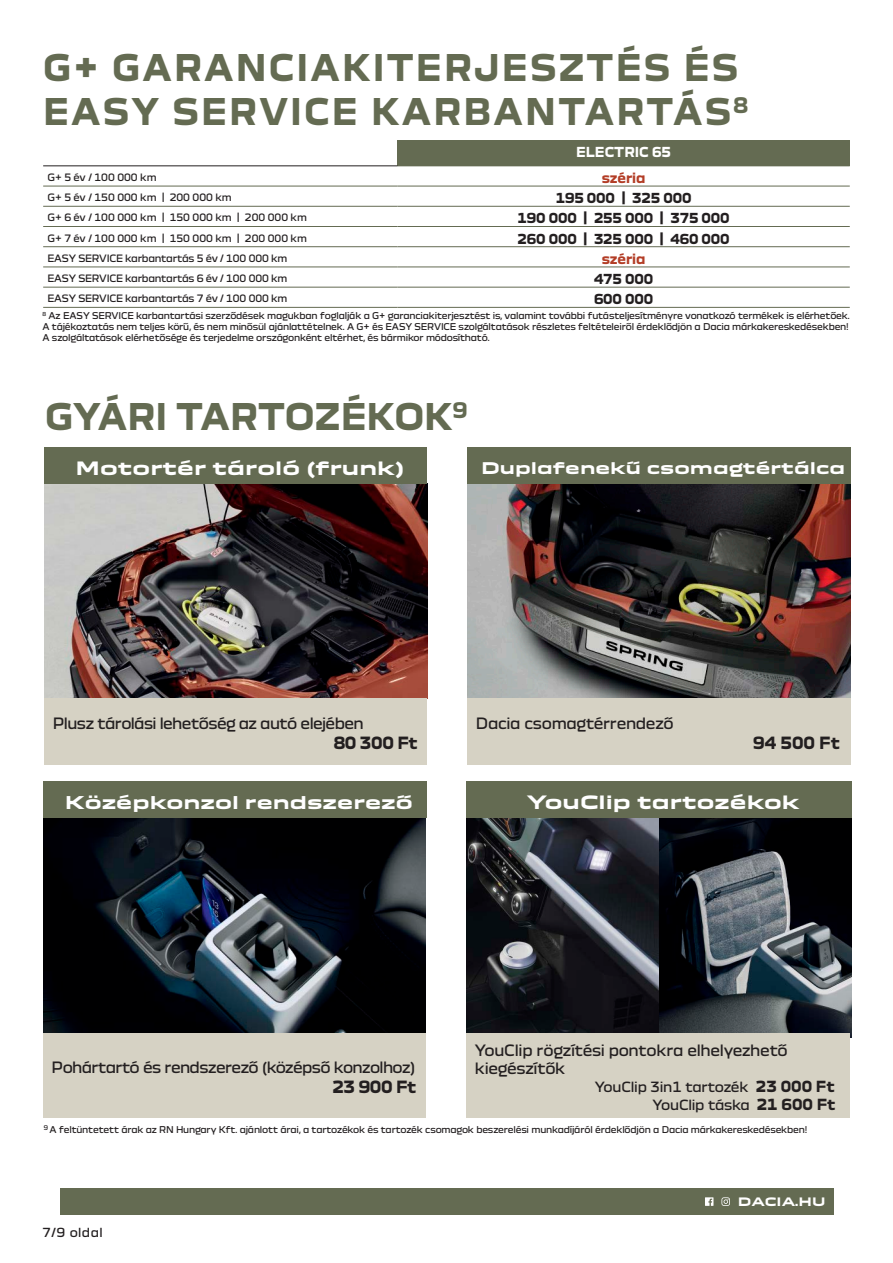
<style>
.page{position:relative;width:893px;height:1263px;background:#fff}
.page>*{position:absolute;margin:0;border:0;box-sizing:border-box;transform-origin:0 0}
.povinne_ruceni{font:700 36px/43.2px "Dacia Block";letter-spacing:.06em;color:#646b52}
.povinne_ruceni-2{font:700 36px "Dacia Block";color:#646b52}
.Titre-fd-bleu{font:700 18px "Dacia Block Extended";color:#fff}
.Titre-fd-bleu-2{font:700 17.25px "Dacia Block Extended";color:#fff}
.t1{font:700 16.5px "Dacia Block";letter-spacing:-.02em;color:#231f20}
.Titre-fd-bleu-3{font:700 15.75px "Dacia Block Extended";color:#fff}
.t2{font:15px/18px "Dacia Block";letter-spacing:-.025em;color:#231f20}
.t3{font:700 13.5px "Dacia Block";letter-spacing:-.01em;color:#231f20}
.t4{font:13.5px "Dacia Block";letter-spacing:-.02em;color:#231f20}
.t5{font:700 13.5px "Dacia Block";letter-spacing:-.01em;color:#b33d26}
.t6{font:700 13.5px "Dacia Block";color:#fff}
.t7{font:12px "Dacia Block";letter-spacing:.035em;color:#231f20}
.t8{font:700 11.4px "Dacia Block Extended";letter-spacing:-.005em;color:#fff}
.t9{font:9.75px "Dacia Block";letter-spacing:-.01em;color:#231f20}
.t10{font:9px/10.8px "Dacia Block";letter-spacing:-.02em;color:#231f20;text-align:justify}
.s1{font-weight:700;font-size:15px}
</style>
<div class="page">
<div style="left:60px;top:1188px;width:773px;height:27px;background:#646b52"></div>
<svg style="left:705px;top:1197px;width:8px;height:9px"></svg>
<svg style="left:721px;top:1197px;width:9px;height:9px"></svg>
<img style="left:468px;top:483px;width:382px;height:215px">
<img style="left:467px;top:818px;width:192px;height:215px">
<img style="left:659px;top:818px;width:193px;height:219px">
<img style="left:44px;top:483px;width:383px;height:215px">
<img style="left:43px;top:818px;width:383px;height:215px">
<div style="left:44px;top:447px;width:383px;height:36px;background:#646b52"></div>
<div style="left:43px;top:782px;width:383px;height:36px;background:#646b52"></div>
<div style="left:467px;top:447px;width:383px;height:36px;background:#646b52"></div>
<div style="left:467px;top:782px;width:385px;height:36px;background:#646b52"></div>
<div style="left:44px;top:698px;width:383px;height:67px;background:#d6d2c4"></div>
<div style="left:43px;top:1033px;width:383px;height:84px;background:#d6d2c4"></div>
<div style="left:467px;top:698px;width:384px;height:67px;background:#d6d2c4"></div>
<div style="left:466px;top:1033px;width:384px;height:84px;background:#d6d2c4"></div>
<div style="left:397px;top:140px;width:453px;height:26px;background:#646b52"></div>
<hr style="left:43px;top:186px;width:354px;height:1px;background:#646b52">
<hr style="left:397px;top:186px;width:453px;height:1px;background:#646b52">
<hr style="left:43px;top:206px;width:354px;height:1px;background:#646b52">
<hr style="left:397px;top:206px;width:453px;height:1px;background:#646b52">
<hr style="left:43px;top:226px;width:354px;height:1px;background:#646b52">
<hr style="left:397px;top:226px;width:453px;height:1px;background:#646b52">
<hr style="left:43px;top:246px;width:354px;height:1px;background:#646b52">
<hr style="left:397px;top:246px;width:453px;height:1px;background:#646b52">
<hr style="left:43px;top:267px;width:354px;height:1px;background:#646b52">
<hr style="left:397px;top:267px;width:453px;height:1px;background:#646b52">
<hr style="left:43px;top:287px;width:354px;height:1px;background:#646b52">
<hr style="left:397px;top:287px;width:453px;height:1px;background:#646b52">
<hr style="left:43px;top:307px;width:354px;height:1px;background:#646b52">
<hr style="left:397px;top:307px;width:453px;height:1px;background:#646b52">
<hr style="left:43px;top:165px;width:354px;height:1px;background:#231f20">
<p class="povinne_ruceni" style="left:43px;top:47px;width:707px">G+ GARANCIAKITERJESZTÉS ÉS<br>EASY SERVICE KARBANTARTÁS<sup>8</sup></p>
<p class="t6" style="left:576px;top:145px;width:96px">ELECTRIC 65</p>
<p class="t9" style="left:47px;top:169px;width:111px">G+ 5 év / 100 000 km</p>
<p class="t5" style="left:602px;top:170px;width:45px">széria</p>
<p class="t9" style="left:47px;top:190px;width:186px">G+ 5 év / 150 000 km | 200 000 km</p>
<p class="t3" style="left:556px;top:191px;width:137px">195 000 | 325 000</p>
<p class="t9" style="left:47px;top:210px;width:261px">G+ 6 év / 100 000 km | 150 000 km | 200 000 km</p>
<p class="t3" style="left:518px;top:211px;width:214px">190 000 | 255 000 | 375 000</p>
<p class="t9" style="left:47px;top:230px;width:261px">G+ 7 év / 100 000 km | 150 000 km | 200 000 km</p>
<p class="t3" style="left:518px;top:231px;width:214px">260 000 | 325 000 | 460 000</p>
<p class="t9" style="left:47px;top:250px;width:242px">EASY SERVICE karbantartás 5 év / 100 000 km</p>
<p class="t5" style="left:602px;top:251px;width:45px">széria</p>
<p class="t9" style="left:47px;top:271px;width:242px">EASY SERVICE karbantartás 6 év / 100 000 km</p>
<p class="t3" style="left:594px;top:271px;width:61px">475 000</p>
<p class="t9" style="left:47px;top:291px;width:242px">EASY SERVICE karbantartás 7 év / 100 000 km</p>
<p class="t3" style="left:594px;top:292px;width:61px">600 000</p>
<p class="t10" style="left:43px;top:310px;width:809px"><sup>8</sup> Az EASY SERVICE karbantartási szerződések magukban foglalják a G+ garanciakiterjesztést is, valamint további futásteljesítményre vonatkozó termékek is elérhetőek.<br>A tájékoztatás nem teljes körű, és nem minősül ajánlattételnek. A G+ és EASY SERVICE szolgáltatások részletes feltételeiről érdeklődjön a Dacia márkakereskedésekben!<br>A szolgáltatások elérhetősége és terjedelme országonként eltérhet, és bármikor módosítható.</p>
<p class="povinne_ruceni-2" style="left:45px;top:397px;width:424px">GYÁRI TARTOZÉKOK<sup>9</sup></p>
<p class="Titre-fd-bleu" style="left:76px;top:458px;width:330px">Motortér tároló (frunk)</p>
<p class="Titre-fd-bleu-3" style="left:481px;top:459px;width:366px">Duplafenekű csomagtértálca</p>
<p class="t2" style="left:53px;top:715px;width:312px">Plusz tárolási lehetőség az autó elejében</p>
<p class="t1" style="left:334px;top:734px;width:86px">80 300 Ft</p>
<p class="Titre-fd-bleu-2" style="left:65px;top:793px;width:349px">Középkonzol rendszerező</p>
<p class="t2" style="left:476px;top:715px;width:199px">Dacia csomagtérrendező</p>
<p class="t1" style="left:753px;top:734px;width:88px">94 500 Ft</p>
<p class="Titre-fd-bleu" style="left:527px;top:792px;width:275px">YouClip tartozékok</p>
<p class="t2" style="left:52px;top:1059px;width:365px">Pohártartó és rendszerező (középső konzolhoz)</p>
<p class="t1" style="left:332px;top:1077px;width:86px">23 900 Ft</p>
<p class="t2" style="left:475px;top:1041px;width:315px">YouClip rögzítési pontokra elhelyezhető kiegészítők</p>
<p class="t4" style="left:595px;top:1076px;width:241px">YouClip 3in1 tartozék <span class="s1">23 000 Ft</span></p>
<p class="t4" style="left:652px;top:1094px;width:185px">YouClip táska <span class="s1">21 600 Ft</span></p>
<p class="t10" style="left:44px;top:1125px;width:765px"><sup>9</sup> A feltüntetett árak az RN Hungary Kft. ajánlott árai, a tartozékok és tartozék csomagok beszerelési munkadíjáról érdeklődjön a Dacia márkakereskedésekben!</p>
<h3 class="t7" style="left:43px;top:1223px;width:62px">7/9 oldal</h3>
<p class="t8" style="left:738px;top:1195px;width:89px">DACIA.HU</p>
</div>
